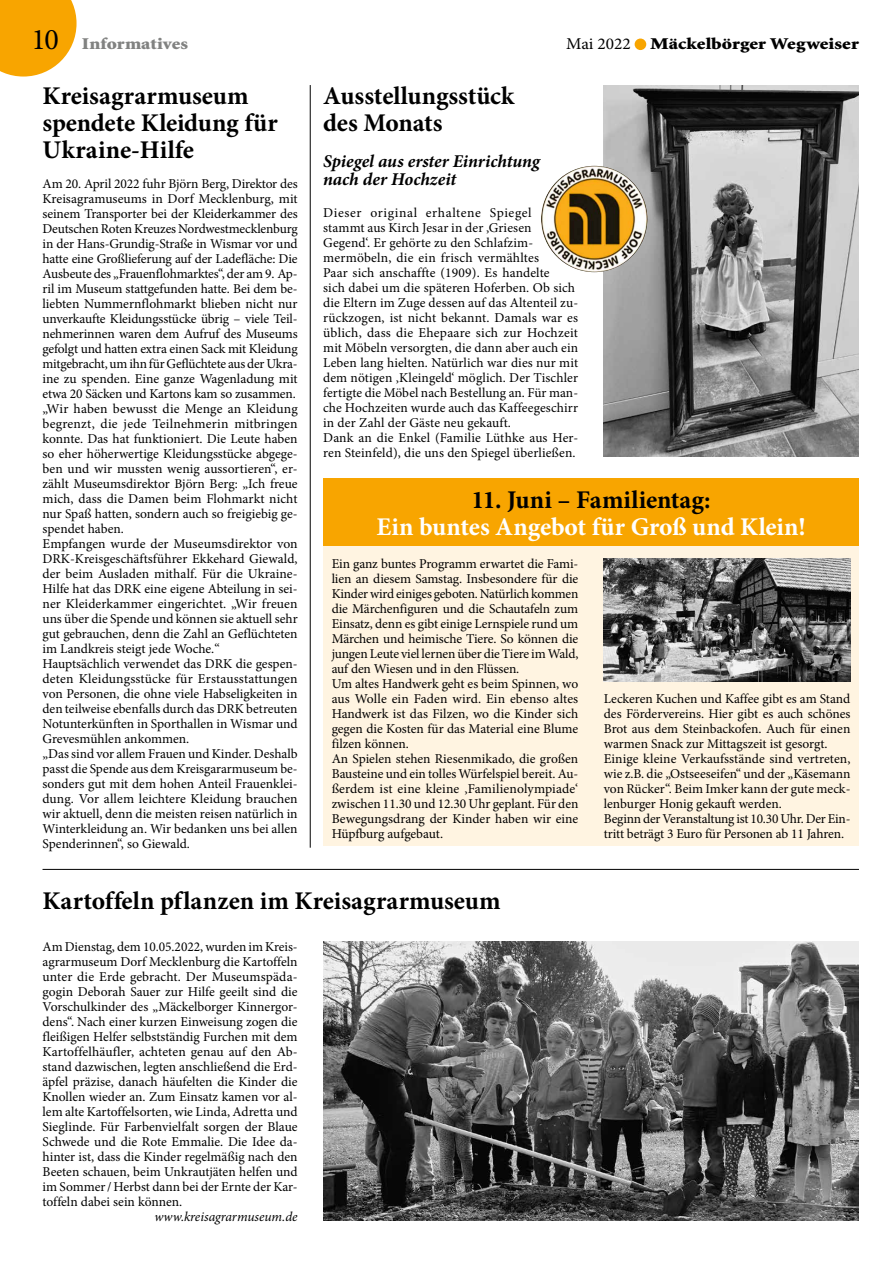
<style>
.page{position:relative;width:893px;height:1263px;background:#fff}
.page>*{position:absolute;margin:0;border:0;box-sizing:border-box;transform-origin:0 0}
.t1{font:30px "Minion Pro";color:#000}
.t2{font:700 25.5px/27px "Minion Pro";color:#000}
.t3{font:700 25.5px "Minion Pro";letter-spacing:-.005em;color:#fff}
.t4{font:italic 700 18px/18px "Minion Pro";letter-spacing:-.005em;color:#000}
.t5{font:900 16.5px "Minion Std";color:#000;scale:1.3 1}
.t6{font:900 16.5px "Minion Std";letter-spacing:.005em;color:#818281;scale:1.16 1}
.t7{font:13.5px/15px "Minion Pro";color:#000}
.t8{font:italic 13.5px "Minion Pro";color:#000}
.s1{font-family:"Minion Pro";font-weight:400}
</style>
<div class="page">
<svg style="left:0;top:0;width:77px;height:77px"></svg>
<div style="left:635px;top:39px;width:11px;height:11px;background:#f8a500;border-radius:50%"></div>
<div style="left:323px;top:543px;width:536px;height:303px;background:#fff4e1"></div>
<img style="left:604px;top:85px;width:255px;height:371px">
<img style="left:541px;top:166px;width:106px;height:106px;border-radius:53px">
<div style="left:323px;top:478px;width:536px;height:68px;background:#f8a500"></div>
<img style="left:323px;top:942px;width:536px;height:279px">
<hr style="left:43px;top:869px;width:816px;height:1px;background:#000">
<img style="left:604px;top:558px;width:246px;height:124px">
<hr style="left:310px;top:85px;width:1px;height:763px;background:#000">
<h1 class="t1" style="left:32px;top:19px;width:29px">10</h1>
<p class="t5" style="left:566px;top:36px;width:227px"><span class="s1">Mai 2022</span> Mäckelbörger Wegweiser</p>
<p class="t6" style="left:82px;top:35px;width:93px">Informatives</p>
<h2 class="t2" style="left:43px;top:82px;width:237px">Kreisagrarmuseum spendete Kleidung für<br>Ukraine-Hilfe</h2>
<p class="t7" style="left:43px;top:176px;width:257px">Am 20. April 2022 fuhr Björn Berg, Direktor des Kreisagramuseums in Dorf Mecklenburg, mit seinem Transporter bei der Kleiderkammer des Deutschen Roten Kreuzes Nordwestmecklenburg in der Hans-Grundig-Straße in Wismar vor und hatte eine Großlieferung auf der Ladefläche: Die Ausbeute des „Frauenflohmarktes“, der am 9. Ap&shy;ril im Museum stattgefunden hatte. Bei dem be&shy;liebten Nummernflohmarkt blieben nicht nur unverkaufte Kleidungsstücke übrig – viele Teil&shy;nehmerinnen waren dem Aufruf des Museums gefolgt und hatten extra einen Sack mit Kleidung mitgebracht, um ihn für Geflüchtete aus der Ukra&shy;ine zu spenden. Eine ganze Wagenladung mit etwa 20 Säcken und Kartons kam so zusammen. „Wir haben bewusst die Menge an Kleidung begrenzt, die jede Teilnehmerin mitbringen konnte. Das hat funktioniert. Die Leute haben so eher höherwertige Kleidungsstücke abgege&shy;ben und wir mussten wenig aussortieren“, er&shy;zählt Museumsdirektor Björn Berg: „Ich freue mich, dass die Damen beim Flohmarkt nicht nur Spaß hatten, sondern auch so freigiebig ge&shy;spendet haben.<br>Empfangen wurde der Museumsdirektor von DRK-Kreisgeschäftsführer Ekkehard Giewald, der beim Ausladen mithalf. Für die Ukraine-Hilfe hat das DRK eine eigene Abteilung in sei&shy;ner Kleiderkammer eingerichtet. „Wir freuen uns über die Spende und können sie aktuell sehr gut gebrauchen, denn die Zahl an Geflüchteten im Landkreis steigt jede Woche.“ Hauptsächlich verwendet das DRK die gespen&shy;deten Kleidungsstücke für Erstausstattungen von Personen, die ohne viele Habseligkeiten in den teilweise ebenfalls durch das DRK betreuten Notunterkünften in Sporthallen in Wismar und Grevesmühlen ankommen.<br>„Das sind vor allem Frauen und Kinder. Deshalb passt die Spende aus dem Kreisgararmuseum be&shy;sonders gut mit dem hohen Anteil Frauenklei&shy;dung. Vor allem leichtere Kleidung brauchen wir aktuell, denn die meisten reisen natürlich in Winterkleidung an. Wir bedanken uns bei allen Spenderinnen“, so Giewald.</p>
<h2 class="t2" style="left:323px;top:82px;width:192px">Ausstellungsstück des Monats</h2>
<h3 class="t4" style="left:323px;top:152px;width:218px">Spiegel aus erster Einrichtung nach der Hochzeit</h3>
<p class="t7" style="left:323px;top:205px;width:257px">Dieser original erhaltene Spiegel<br>stammt aus Kirch Jesar in der ‚Griesen Gegend‘. Er gehörte zu den Schlafzim&shy;mermöbeln, die ein frisch vermähltes<br>Paar sich anschaffte (1909). Es handelte<br>sich dabei um die späteren Hoferben. Ob sich die Eltern im Zuge dessen auf das Altenteil zu&shy;rückzogen, ist nicht bekannt. Damals war es üblich, dass die Ehepaare sich zur Hochzeit mit Möbeln versorgten, die dann aber auch ein Leben lang hielten. Natürlich war dies nur mit dem nötigen ‚Kleingeld‘ möglich. Der Tischler fertigte die Möbel nach Bestellung an. Für man&shy;che Hochzeiten wurde auch das Kaffeegeschirr in der Zahl der Gäste neu gekauft.<br>Dank an die Enkel (Familie Lüthke aus Her&shy;ren Steinfeld), die uns den Spiegel überließen.</p>
<h2 class="t2" style="left:472px;top:486px;width:240px">11. Juni – Familientag:</h2>
<h2 class="t3" style="left:376px;top:509px;width:431px">Ein buntes Angebot für Groß und Klein!</h2>
<p class="t7" style="left:332px;top:556px;width:248px">Ein ganz buntes Programm erwartet die Fami&shy;lien an diesem Samstag. Insbesondere für die Kinder wird einiges geboten. Natürlich kommen die Märchenfiguren und die Schautafeln zum Einsatz, denn es gibt einige Lernspiele rund um Märchen und heimische Tiere. So können die jungen Leute viel lernen über die Tiere im Wald, auf den Wiesen und in den Flüssen.<br>Um altes Handwerk geht es beim Spinnen, wo aus Wolle ein Faden wird. Ein ebenso altes Handwerk ist das Filzen, wo die Kinder sich gegen die Kosten für das Material eine Blume filzen können.<br>An Spielen stehen Riesenmikado, die großen Bausteine und ein tolles Würfelspiel bereit. Au&shy;ßerdem ist eine kleine ‚Familienolympiade‘ zwischen 11.30 und 12.30 Uhr geplant. Für den Bewegungsdrang der Kinder haben wir eine Hüpfburg aufgebaut.</p>
<p class="t7" style="left:604px;top:691px;width:248px">Leckeren Kuchen und Kaffee gibt es am Stand des Fördervereins. Hier gibt es auch schönes Brot aus dem Steinbackofen. Auch für einen warmen Snack zur Mittagszeit ist gesorgt.<br>Einige kleine Verkaufsstände sind vertreten, wie z.B. die „Ostseeseifen“ und der „Käsemann von Rücker“. Beim Imker kann der gute meck&shy;lenburger Honig gekauft werden.<br>Beginn der Veranstaltung ist 10.30 Uhr. Der Ein&shy;tritt beträgt 3 Euro für Personen ab 11 Jahren.</p>
<h2 class="t2" style="left:43px;top:887px;width:460px">Kartoffeln pflanzen im Kreisagrarmuseum</h2>
<p class="t7" style="left:43px;top:939px;width:257px;text-align:justify">Am Dienstag, dem 10.05.2022, wurden im Kreis&shy;agrarmuseum Dorf Mecklenburg die Kartoffeln unter die Erde gebracht. Der Museumspäda&shy;gogin Deborah Sauer zur Hilfe geeilt sind die Vorschulkinder des „Mäckelborger Kinnergor&shy;dens“. Nach einer kurzen Einweisung zogen die fleißigen Helfer selbstständig Furchen mit dem Kartoffelhäufler, achteten genau auf den Ab&shy;stand dazwischen, legten anschließend die Erd&shy;äpfel präzise, danach häufelten die Kinder die Knollen wieder an. Zum Einsatz kamen vor al&shy;lem alte Kartoffelsorten, wie Linda, Adretta und Sieglinde. Für Farbenvielfalt sorgen der Blaue Schwede und die Rote Emmalie. Die Idee da&shy;hinter ist, dass die Kinder regelmäßig nach den Beeten schauen, beim Unkrautjäten helfen und im Sommer/Herbst dann bei der Ernte der Kar&shy;toffeln dabei sein können.</p>
<p class="t8" style="left:154px;top:1207px;width:145px">www.kreisagrarmuseum.de</p>
</div>
